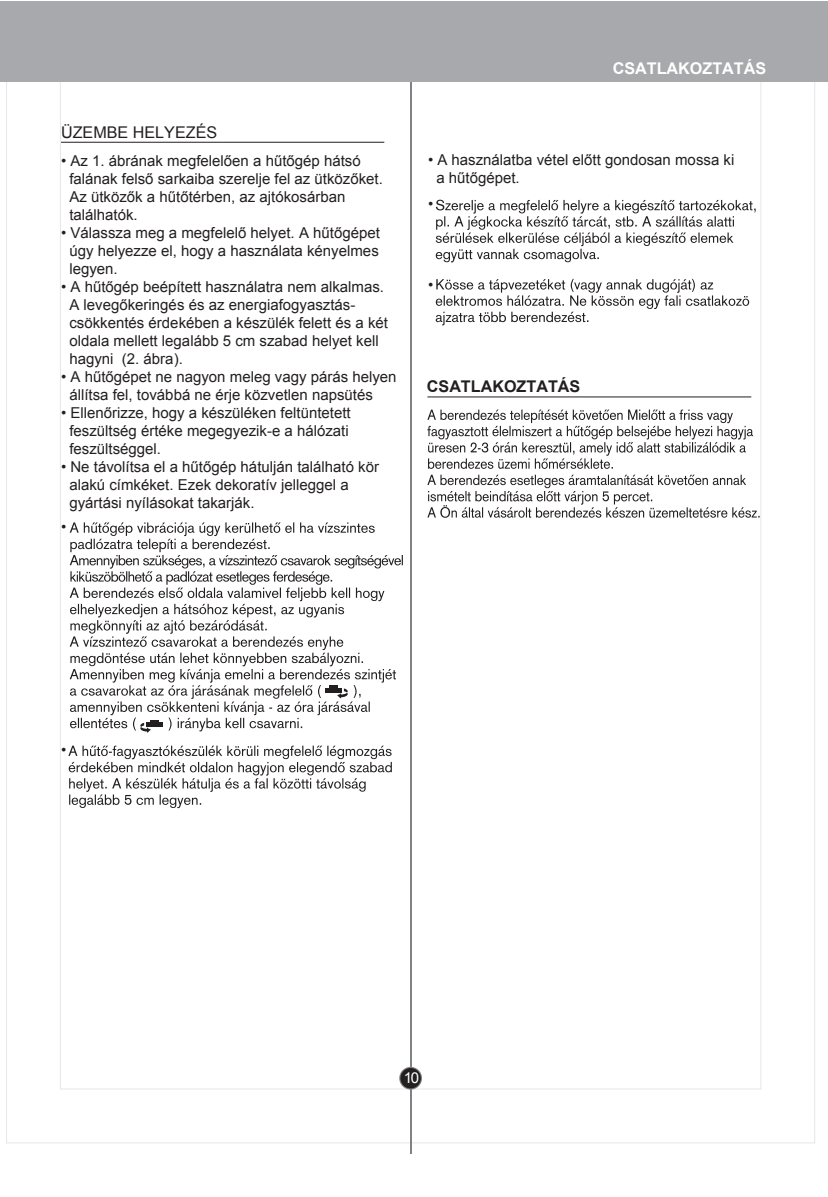
<style>
.page{position:relative;width:828px;height:1197px;background:#fff}
.page>*{position:absolute;margin:0;border:0;box-sizing:border-box;transform-origin:0 0}
.t1{font:700 16.2px "Arial";color:#231f20}
.t2{font:16.2px "Arial";color:#231f20}
.t3{font:700 16.2px "Arial";color:#fff}
.t4{font:15px/18px "Arial";color:#231f20}
.t5{font:15px "Arial";color:#fff}
</style>
<div class="page">
<hr style="left:410px;top:65px;width:1px;height:1088px;background:#808285">
<svg style="left:399px;top:1066px;width:23px;height:23px"></svg>
<div style="left:400px;top:1067px;width:21px;height:21px;background:#231f20;border-radius:50%"></div>
<div style="left:0;top:1px;width:828px;height:81px;background:#a8a9ad"></div>
<hr style="left:61px;top:142px;width:323px;height:1px;background:#231f20">
<hr style="left:428px;top:396px;width:323px;height:1px;background:#231f20">
<svg style="left:70px;top:522px;width:333px;height:210px"></svg>
<hr style="left:146px;top:722px;width:17px;height:4px;background:#231f20">
<div style="left:150px;top:719px;width:9px;height:5px;background:#231f20"></div>
<svg style="left:68px;top:745px;width:324px;height:63px"></svg>
<svg style="left:436px;top:200px;width:319px;height:62px"></svg>
<svg style="left:436px;top:279px;width:313px;height:46px"></svg>
<svg style="left:427px;top:409px;width:332px;height:108px"></svg>
<p class="t2" style="left:61px;top:121px;width:158px">ÜZEMBE HELYEZÉS</p>
<p class="t4" style="left:69px;top:152px;width:315px;text-indent:-8px">• Az 1. ábrának megfelelően a hűtőgép hátsó falának felső sarkaiba szerelje fel az ütközőket.<br>Az ütközők a hűtőtérben, az ajtókosárban találhatók.</p>
<p class="t4" style="left:69px;top:224px;width:312px;text-align:justify;text-indent:-8px">• Válassza meg a megfelelő helyet. A hűtőgépet úgy helyezze el, hogy a használata kényelmes legyen.</p>
<p class="t4" style="left:69px;top:278px;width:320px;text-indent:-8px">• A hűtőgép beépített használatra nem alkalmas.<br>A levegőkeringés és az energiafogyasztás&shy;csökkentés érdekében a készülék felett és a két oldala mellett legalább 5 cm szabad helyet kell hagyni (2. ábra).</p>
<p class="t4" style="left:69px;top:368px;width:329px;text-indent:-8px">• A hűtőgépet ne nagyon meleg vagy párás helyen állítsa fel, továbbá ne érje közvetlen napsütés</p>
<p class="t4" style="left:69px;top:404px;width:283px;text-indent:-8px">• Ellenőrizze, hogy a készüléken feltüntetett feszültség értéke megegyezik-e a hálózati feszültséggel.</p>
<p class="t4" style="left:69px;top:458px;width:311px;text-indent:-8px">• Ne távolítsa el a hűtőgép hátulján található kör alakú címkéket. Ezek dekoratív jelleggel a gyártási nyílásokat takarják.</p>
<p class="t4" style="left:61px;top:518px;width:7px">•</p>
<p class="t3" style="left:613px;top:58px;width:155px">CSATLAKOZTATÁS</p>
<p class="t4" style="left:436px;top:151px;width:299px;text-indent:-8px">• A használatba vétel előtt gondosan mossa ki a hűtőgépet.</p>
<p class="t4" style="left:428px;top:195px;width:7px">•</p>
<p class="t4" style="left:428px;top:275px;width:7px">•</p>
<p class="t1" style="left:427px;top:375px;width:155px">CSATLAKOZTATÁS</p>
<p class="t4" style="left:61px;top:741px;width:7px">•</p>
<p class="t5" style="left:404px;top:1068px;width:17px">10</p>
</div>
